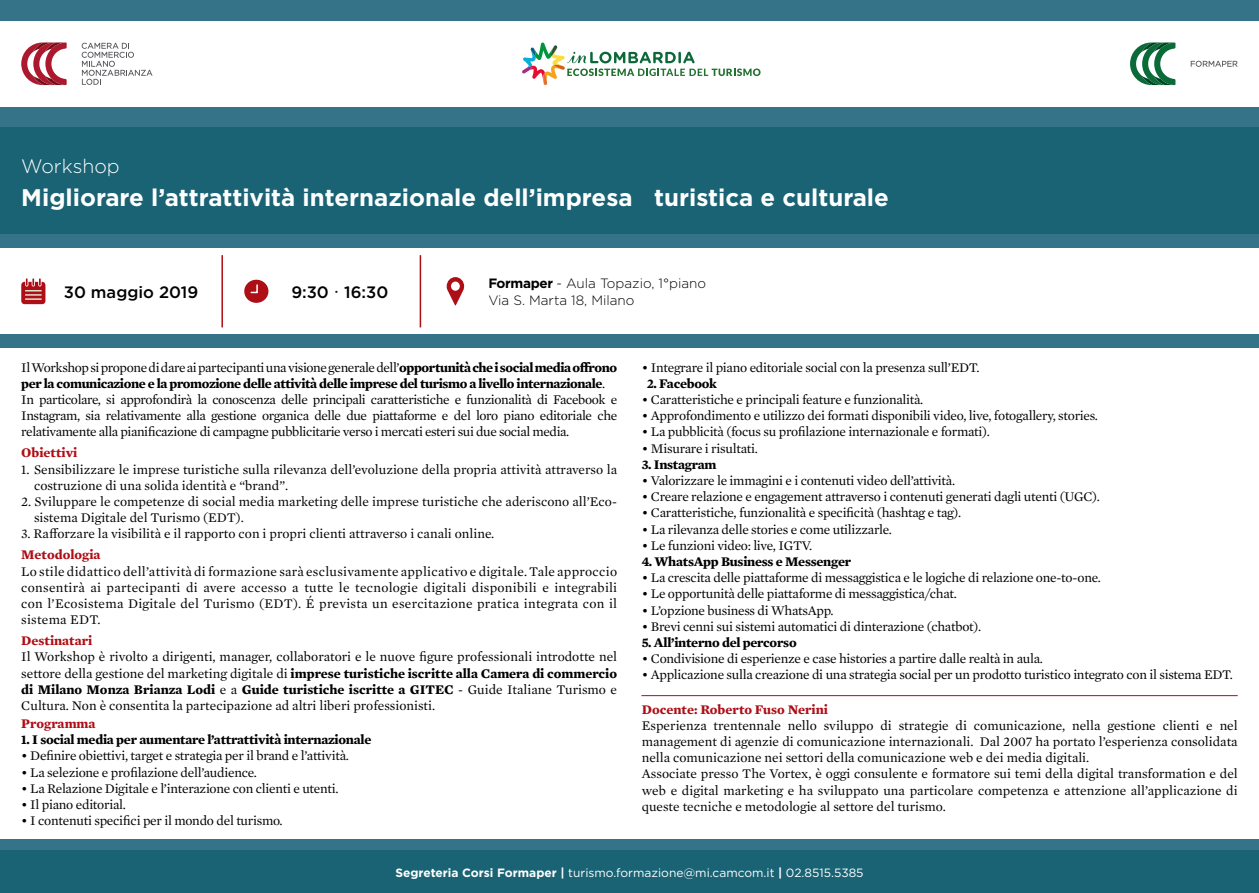
<style>
.page{position:relative;width:1259px;height:893px;background:#fff}
.page>*{position:absolute;margin:0;border:0;box-sizing:border-box;transform-origin:0 0}
.t1{font:700 24px "Gotham";color:#fff}
.t2{font:300 19.5px "Gotham";color:#fff}
.t3{font:500 16.5px "Gotham";color:#000}
.t4{font:13.5px/16.2px "Mercury Text G1";letter-spacing:-.02em;color:#000;text-align:justify}
.t5{font:13.5px/16.2px "Mercury Text G1";color:#000}
.t6{font:700 13.5px/16.2px "Mercury Text G1";letter-spacing:-.02em;color:#000}
.t7{font:700 13.5px "Mercury Text G1";color:#ae0e16}
.t8{font:300 13.5px "Gotham";color:#000}
.t9{font:12px "Gotham";color:#fff}
.s1{font-family:"Helvetica Neue LT Std";font-weight:100;font-size:19.5px}
.s2{font-weight:700}
.s3{font-weight:400}
</style>
<div class="page">
<div style="left:608px;top:0;width:651px;height:893px;background:#357488"></div>
<div style="left:0;top:0;width:618px;height:893px;background:#357488"></div>
<div style="left:0;top:850px;width:1259px;height:43px;background:#196374"></div>
<div style="left:0;top:128px;width:1259px;height:106px;background:#196374"></div>
<div style="left:0;top:21px;width:1259px;height:85px;background:#fff"></div>
<div style="left:0;top:249px;width:1259px;height:85px;background:#fff"></div>
<svg style="left:82px;top:43px;width:71px;height:42px"></svg>
<svg style="left:21px;top:43px;width:46px;height:42px"></svg>
<svg style="left:1190px;top:61px;width:47px;height:6px"></svg>
<svg style="left:1130px;top:43px;width:45px;height:42px"></svg>
<div style="left:0;top:349px;width:1259px;height:490px;background:#fff"></div>
<svg style="left:522px;top:43px;width:238px;height:42px"></svg>
<hr style="left:641px;top:695px;width:596px;height:1px;background:#ae0e16">
<hr style="left:420px;top:255px;width:1px;height:72px;background:#ae0e16">
<hr style="left:221px;top:255px;width:2px;height:72px;background:#ae0e16">
<svg style="left:21px;top:278px;width:24px;height:26px"></svg>
<div style="left:244px;top:280px;width:24px;height:23px;background:#ae0e16;border-radius:50%"></div>
<svg style="left:250px;top:284px;width:8px;height:10px"></svg>
<svg style="left:447px;top:277px;width:17px;height:29px"></svg>
<p class="t2" style="left:21px;top:154px;width:100px">Workshop</p>
<p class="t1" style="left:21px;top:182px;width:869px">Migliorare l’attrattività internazionale dell’impresa turistica e culturale</p>
<p class="t3" style="left:64px;top:281px;width:136px">30 maggio 2019</p>
<p class="t3" style="left:291px;top:282px;width:98px">9:30 <span class="s1">·</span> 16:30</p>
<p class="t8" style="left:488px;top:275px;width:219px"><span class="s2">Formaper</span> - Aula Topazio, 1°piano</p>
<p class="t8" style="left:488px;top:292px;width:148px">Via S. Marta 18, Milano</p>
<p class="t6" style="left:21px;top:358px;width:597px"><span class="s3">Il Workshop si propone di dare ai partecipanti una visione generale dell’</span>opportunità che i social media offrono per la comunicazione e la promozione delle attività delle imprese del turismo a livello internazionale<span class="s3">.</span></p>
<p class="t4" style="left:21px;top:391px;width:597px">In particolare, si approfondirà la conoscenza delle principali caratteristiche e funzionalità di Facebook e Instagram, sia relativamente alla gestione organica delle due piattaforme e del loro piano editoriale che relativamente alla pianificazione di campagne pubblicitarie verso i mercati esteri sui due social media.</p>
<p class="t7" style="left:21px;top:443px;width:58px">Obiettivi</p>
<p class="t5" style="left:34px;top:460px;width:584px;text-indent:-13px">1. Sensibilizzare le imprese turistiche sulla rilevanza dell’evoluzione della propria attività attraverso la costruzione di una solida identità e “brand”.</p>
<p class="t5" style="left:34px;top:493px;width:584px;text-indent:-13px">2. Sviluppare le competenze di social media marketing delle imprese turistiche che aderiscono all’Eco&shy;sistema Digitale del Turismo (EDT).</p>
<p class="t5" style="left:21px;top:525px;width:474px">3. Rafforzare la visibilità e il rapporto con i propri clienti attraverso i canali online.</p>
<p class="t7" style="left:21px;top:545px;width:81px">Metodologia</p>
<p class="t4" style="left:21px;top:562px;width:597px">Lo stile didattico dell’attività di formazione sarà esclusivamente applicativo e digitale. Tale approccio consentirà ai partecipanti di avere accesso a tutte le tecnologie digitali disponibili e integrabili con l’Ecosistema Digitale del Turismo (EDT). É prevista un esercitazione pratica integrata con il sistema EDT.</p>
<p class="t7" style="left:21px;top:630px;width:73px">Destinatari</p>
<p class="t4" style="left:21px;top:648px;width:597px">Il Workshop è rivolto a dirigenti, manager, collaboratori e le nuove figure professionali introdotte nel settore della gestione del marketing digitale di <span class="s2">imprese turistiche iscritte alla Camera di commercio di Milano Monza Brianza Lodi</span> e a <span class="s2">Guide turistiche iscritte a GITEC</span> - Guide Italiane Turismo e Cultura. Non è consentita la partecipazione ad altri liberi professionisti.</p>
<p class="t7" style="left:21px;top:713px;width:76px">Programma</p>
<p class="t6" style="left:21px;top:731px;width:352px">1. I social media per aumentare l’attrattività internazionale</p>
<p class="t4" style="left:21px;top:747px;width:329px">• Definire obiettivi, target e strategia per il brand e l’attività.</p>
<p class="t4" style="left:21px;top:763px;width:237px">• La selezione e profilazione dell’audience.</p>
<p class="t4" style="left:21px;top:779px;width:319px">• La Relazione Digitale e l’interazione con clienti e utenti.</p>
<p class="t4" style="left:21px;top:796px;width:106px">• Il piano editorial.</p>
<p class="t4" style="left:21px;top:812px;width:263px">• I contenuti specifici per il mondo del turismo.</p>
<p class="t4" style="left:642px;top:358px;width:339px">• Integrare il piano editoriale social con la presenza sull’EDT.</p>
<p class="t6" style="left:647px;top:375px;width:71px">2. Facebook</p>
<p class="t4" style="left:642px;top:391px;width:283px">• Caratteristiche e principali feature e funzionalità.</p>
<p class="t4" style="left:642px;top:407px;width:458px">• Approfondimento e utilizzo dei formati disponibili video, live, fotogallery, stories.</p>
<p class="t4" style="left:642px;top:423px;width:349px">• La pubblicità (focus su profilazione internazionale e formati).</p>
<p class="t4" style="left:642px;top:439px;width:118px">• Misurare i risultati.</p>
<p class="t6" style="left:642px;top:456px;width:76px">3. Instagram</p>
<p class="t4" style="left:642px;top:472px;width:315px">• Valorizzare le immagini e i contenuti video dell’attività.</p>
<p class="t4" style="left:642px;top:488px;width:460px">• Creare relazione e engagement attraverso i contenuti generati dagli utenti (UGC).</p>
<p class="t4" style="left:642px;top:504px;width:321px">• Caratteristiche, funzionalità e specificità (hashtag e tag).</p>
<p class="t4" style="left:642px;top:520px;width:252px">• La rilevanza delle stories e come utilizzarle.</p>
<p class="t4" style="left:642px;top:536px;width:172px">• Le funzioni video: live, IGTV.</p>
<p class="t6" style="left:642px;top:553px;width:211px">4. WhatsApp Business e Messenger</p>
<p class="t4" style="left:642px;top:569px;width:460px">• La crescita delle piattaforme di messaggistica e le logiche di relazione one-to-one.</p>
<p class="t4" style="left:642px;top:585px;width:317px">• Le opportunità delle piattaforme di messaggistica/chat.</p>
<p class="t4" style="left:642px;top:601px;width:193px">• L’opzione business di WhatsApp.</p>
<p class="t4" style="left:642px;top:617px;width:341px">• Brevi cenni sui sistemi automatici di dinterazione (chatbot).</p>
<p class="t6" style="left:642px;top:634px;width:156px">5. All’interno del percorso</p>
<p class="t4" style="left:642px;top:650px;width:403px">• Condivisione di esperienze e case histories a partire dalle realtà in aula.</p>
<p class="t4" style="left:642px;top:666px;width:592px">• Applicazione sulla creazione di una strategia social per un prodotto turistico integrato con il sistema EDT.</p>
<p class="t7" style="left:642px;top:699px;width:188px">Docente: Roberto Fuso Nerini</p>
<p class="t4" style="left:642px;top:716px;width:597px">Esperienza trentennale nello sviluppo di strategie di comunicazione, nella gestione clienti e nel management di agenzie di comunicazione internazionali. Dal 2007 ha portato l’esperienza consolidata nella comunicazione nei settori della comunicazione web e dei media digitali.</p>
<p class="t4" style="left:642px;top:765px;width:597px">Associate presso The Vortex, è oggi consulente e formatore sui temi della digital transformation e del web e digital marketing e ha sviluppato una particolare competenza e attenzione all’applicazione di queste tecniche e metodologie al settore del turismo.</p>
<p class="t9" style="left:395px;top:865px;width:470px"><span class="s2">Segreteria Corsi Formaper |</span> turismo.formazione@mi.camcom.it <span class="s2">|</span> 02.8515.5385</p>
</div>
